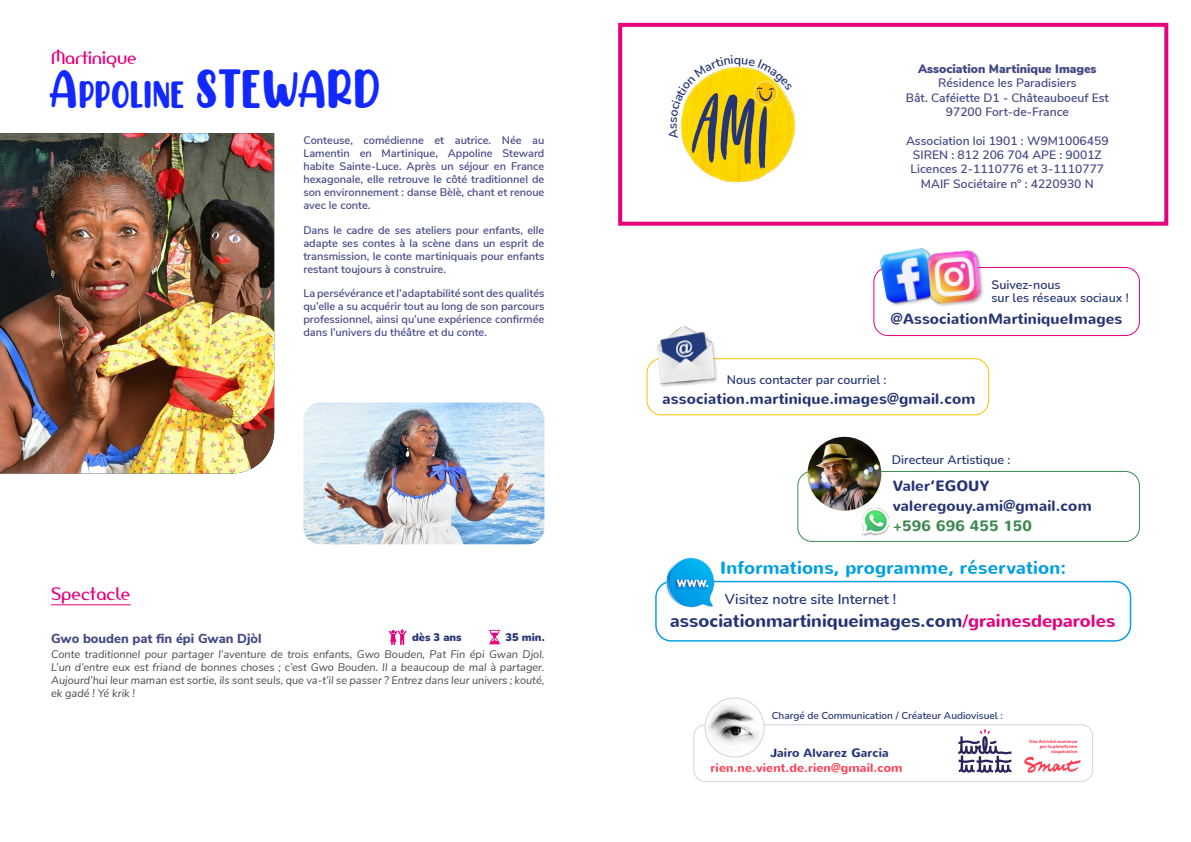
<style>
.page{position:relative;width:1191px;height:842px;background:#fff}
.page>*{position:absolute;margin:0;border:0;box-sizing:border-box;transform-origin:0 0}
.t1{font:45px "CHICKEN Pie Height";color:#1129ff}
.t2{font:700 18px "Nunito";letter-spacing:.01em;color:#009fe3}
.t3{font:700 17.8px "Nunito";color:#253474}
.t4{font:17px "Amerika Sans";color:#e6007d}
.t5{font:700 15px "Nunito";letter-spacing:.01em;color:#253474}
.t6{font:700 15px "Nunito";letter-spacing:.01em;color:#3f8950}
.t7{font:600 14.3px "Nunito";color:#253474}
.t8{font:800 13px "Nunito Sans";color:#434884}
.t9{font:600 12.4px/13px "Nunito";color:#253474}
.t10{font:600 12.1px/14.3px "Nunito Sans";color:#434884;text-align:center}
.t11{font:700 12.1px "Nunito";letter-spacing:.01em;color:#fd3f55}
.t12{font:900 12.1px "Nunito Sans";color:#434884}
.t13{font:700 12.1px "Nunito";letter-spacing:.01em;color:#253474}
.t14{font:600 11px/13px "Nunito Sans";color:#434884;text-align:justify}
.t15{font:italic 11px/13px "Nunito Sans";color:#4a4a49;text-align:justify}
.t16{font:900 11px "Nunito";color:#253474}
.t17{font:600 10.1px "Nunito";color:#253474}
.t18{font:700 4.4px/5.3px "Navigo";color:#ff3f54;text-align:right}
.s1{font-size:31.5px}
.s2{color:#e6007d}
</style>
<div class="page">
<div style="left:618px;top:23px;width:550px;height:203px;border:4px solid #e6007d"></div>
<img style="left:0;top:133px;width:274px;height:340px">
<hr style="left:51px;top:604px;width:80px;height:1px;background:#e6007d">
<svg style="left:389px;top:629px;width:17px;height:16px"></svg>
<svg style="left:489px;top:630px;width:11px;height:14px"></svg>
<img style="left:303px;top:403px;width:241px;height:141px">
<img style="left:682px;top:108px;width:112px;height:74px">
<div style="left:873px;top:267px;width:267px;height:69px;border:1px solid #e6007d;border-radius:14px"></div>
<img style="left:879px;top:248px;width:47px;height:57px">
<div style="left:926px;top:249px;width:58px;height:58px;background:#000;opacity:.25"></div>
<img style="left:927px;top:250px;width:54px;height:54px">
<div style="left:655px;top:581px;width:476px;height:61px;border:1px solid #009fe3;border-radius:15px"></div>
<img style="left:667px;top:558px;width:47px;height:50px">
<div style="left:646px;top:358px;width:343px;height:57px;border:1px solid #fdc200;border-radius:14px"></div>
<div style="left:656px;top:325px;width:63px;height:63px;background:#000;opacity:.25"></div>
<img style="left:656px;top:325px;width:59px;height:61px">
<div style="left:797px;top:471px;width:343px;height:71px;border:1px solid #3f8950;border-radius:14px"></div>
<img style="left:807px;top:437px;width:74px;height:74px;border-radius:37px">
<div style="left:862px;top:508px;width:28px;height:29px;background:#000;opacity:.25"></div>
<img style="left:862px;top:508px;width:26px;height:27px">
<img style="left:1024px;top:757px;width:57px;height:15px">
<img style="left:958px;top:729px;width:54px;height:44px">
<div style="left:693px;top:724px;width:400px;height:58px;border:1px solid #d4d3de;border-radius:11px"></div>
<img style="left:705px;top:698px;width:59px;height:59px;border-radius:30px">
<div style="left:704px;top:697px;width:60px;height:60px;border:1px solid #d4d3de;border-radius:50%"></div>
<svg style="left:680px;top:67px;width:112px;height:71px"></svg>
<h3 class="t4" style="left:51px;top:47px;width:87px">Martinique</h3>
<h1 class="t1" style="left:51px;top:52px;width:332px">A<span class="s1">PPOLINE</span> STEWARD</h1>
<p class="t14" style="left:303px;top:133px;width:242px">Conteuse, comédienne et autrice. Née au Lamentin en Martinique, Appoline Steward habite Sainte-Luce. Après un séjour en France hexagonale, elle retrouve le côté traditionnel de son environnement : danse Bèlè, chant et renoue avec le conte.</p>
<p class="t14" style="left:303px;top:223px;width:242px">Dans le cadre de ses ateliers pour enfants, elle adapte ses contes à la scène dans un esprit de transmission, le conte martiniquais pour enfants restant toujours à construire.</p>
<p class="t14" style="left:303px;top:286px;width:242px">La persévérance et l’adaptabilité sont des qualités qu’elle a su acquérir tout au long de son parcours professionnel, ainsi qu’une expérience confirmée dans l’univers du théâtre et du conte.</p>
<h3 class="t4" style="left:51px;top:583px;width:80px">Spectacle</h3>
<p class="t8" style="left:51px;top:628px;width:212px">Gwo bouden pat fin épi Gwan Djòl</p>
<p class="t15" style="left:51px;top:647px;width:495px">Conte traditionnel pour partager l’aventure de trois enfants, Gwo Bouden, Pat Fin épi Gwan Djol.<br>L’un d’entre eux est friand de bonnes choses ; c’est Gwo Bouden. Il a beaucoup de mal à partager.<br>Aujourd’hui leur maman est sortie, ils sont seuls, que va-t’il se passer ? Entrez dans leur univers ; kouté, ek gadé ! Yé krik !</p>
<p class="t16" style="left:412px;top:630px;width:51px">dès 3 ans</p>
<p class="t16" style="left:505px;top:630px;width:41px">35 min.</p>
<p class="t12" style="left:918px;top:60px;width:180px">Association Martinique Images</p>
<p class="t10" style="left:906px;top:75px;width:204px">Résidence les Paradisiers<br>Bât. Caféiette D1 - Châteauboeuf Est<br>97200 Fort-de-France</p>
<p class="t10" style="left:906px;top:133px;width:204px">Association loi 1901 : W9M1006459<br>SIREN : 812 206 704 APE : 9001Z<br>Licences 2-1110776 et 3-1110777<br>MAIF Sociétaire n° : 4220930 N</p>
<p class="t9" style="left:991px;top:278px;width:138px">Suivez-nous<br>sur les réseaux sociaux !</p>
<h3 class="t5" style="left:891px;top:309px;width:233px">@AssociationMartiniqueImages</h3>
<p class="t9" style="left:727px;top:372px;width:161px">Nous contacter par courriel :</p>
<h3 class="t5" style="left:662px;top:388px;width:314px">association.martinique.images@gmail.com</h3>
<p class="t9" style="left:892px;top:453px;width:120px">Directeur Artistique :</p>
<h3 class="t5" style="left:892px;top:476px;width:98px">Valer’EGOUY</h3>
<h3 class="t5" style="left:892px;top:496px;width:200px">valeregouy.ami@gmail.com</h3>
<h3 class="t6" style="left:892px;top:516px;width:141px">+596 696 455 150</h3>
<h2 class="t2" style="left:720px;top:555px;width:347px">Informations, programme, réservation:</h2>
<h3 class="t7" style="left:724px;top:589px;width:173px">Visitez notre site Internet !</h3>
<h3 class="t3" style="left:670px;top:609px;width:446px">associationmartiniqueimages.com<span class="s2">/grainesdeparoles</span></h3>
<p class="t17" style="left:771px;top:708px;width:233px">Chargé de Communication / Créateur Audiovisuel :</p>
<p class="t13" style="left:770px;top:745px;width:120px">Jairo Alvarez Garcia</p>
<p class="t11" style="left:710px;top:759px;width:193px">rien.ne.vient.de.rien@gmail.com</p>
<p class="t18" style="left:1029px;top:738px;width:50px">Une Activité soutenue par la plateforme coopérative</p>
</div>
